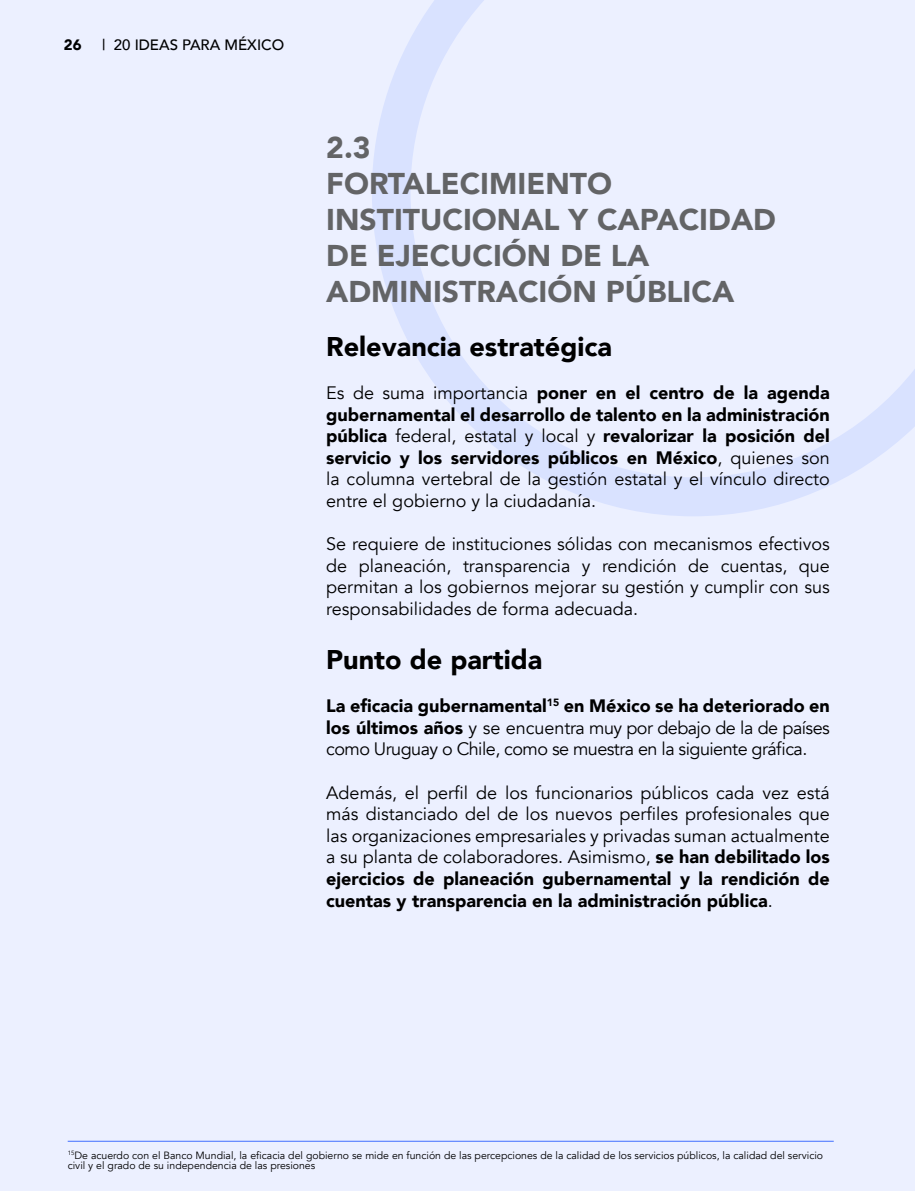
<style>
.page{position:relative;width:915px;height:1191px;background:#fff}
.page>*{position:absolute;margin:0;border:0;box-sizing:border-box;transform-origin:0 0}
.t1{font:900 30px/36px "Avenir";color:#636466}
.t2{font:900 27px "Avenir";color:#000}
.t3{font:18px/21.6px "Avenir";color:#000;text-align:justify}
.t4{font:900 18px/21.6px "Avenir";color:#000;text-align:justify}
.t5{font:500 15px "Avenir";color:#000}
.t6{font:900 15px "Avenir";color:#000}
.t7{font:10.5px/10.5px "Avenir";color:#000}
.s1{font-weight:400}
.s2{font-weight:900}
</style>
<div class="page">
<div style="left:0;top:0;width:914px;height:1191px;background:#ecf0ff"></div>
<svg style="left:372px;top:0;width:542px;height:516px"></svg>
<hr style="left:68px;top:1140px;width:765px;height:1px;background:#406eff">
<p class="t6" style="left:64px;top:32px;width:19px">26</p>
<p class="t5" style="left:102px;top:32px;width:183px">| 20 IDEAS PARA MÉXICO</p>
<h1 class="t1" style="left:326px;top:128px;width:451px">2.3<br>FORTALECIMIENTO<br>INSTITUCIONAL Y CAPACIDAD<br>DE EJECUCIÓN DE LA<br>ADMINISTRACIÓN PÚBLICA</h1>
<h2 class="t2" style="left:326px;top:323px;width:287px">Relevancia estratégica</h2>
<p class="t4" style="left:326px;top:381px;width:505px"><span class="s1">Es de suma importancia</span> poner en el centro de la agenda gubernamental el desarrollo de talento en la administración pública <span class="s1">federal, estatal y local y</span> revalorizar la posición del servicio y los servidores públicos en México<span class="s1">, quienes son la columna vertebral de la gestión estatal y el vínculo directo entre el gobierno y la ciudadanía.</span></p>
<p class="t3" style="left:326px;top:533px;width:505px">Se requiere de instituciones sólidas con mecanismos efectivos de planeación, transparencia y rendición de cuentas, que permitan a los gobiernos mejorar su gestión y cumplir con sus responsabilidades de forma adecuada.</p>
<h2 class="t2" style="left:326px;top:636px;width:217px">Punto de partida</h2>
<p class="t3" style="left:326px;top:695px;width:505px"><span class="s2">La eficacia gubernamental</span><sup>15</sup> <span class="s2">en México se ha deteriorado en los últimos años</span> y se encuentra muy por debajo de la de países como Uruguay o Chile, como se muestra en la siguiente gráfica.</p>
<p class="t3" style="left:326px;top:782px;width:505px">Además, el perfil de los funcionarios públicos cada vez está más distanciado del de los nuevos perfiles profesionales que las organizaciones empresariales y privadas suman actualmente a su planta de colaboradores. Asimismo, <span class="s2">se han debilitado los ejercicios de planeación gubernamental y la rendición de cuentas y transparencia en la administración pública</span>.</p>
<p class="t7" style="left:68px;top:1150px;width:756px"><sup>15</sup>De acuerdo con el Banco Mundial, la eficacia del gobierno se mide en función de las percepciones de la calidad de los servicios públicos, la calidad del servicio civil y el grado de su independencia de las presiones</p>
</div>
